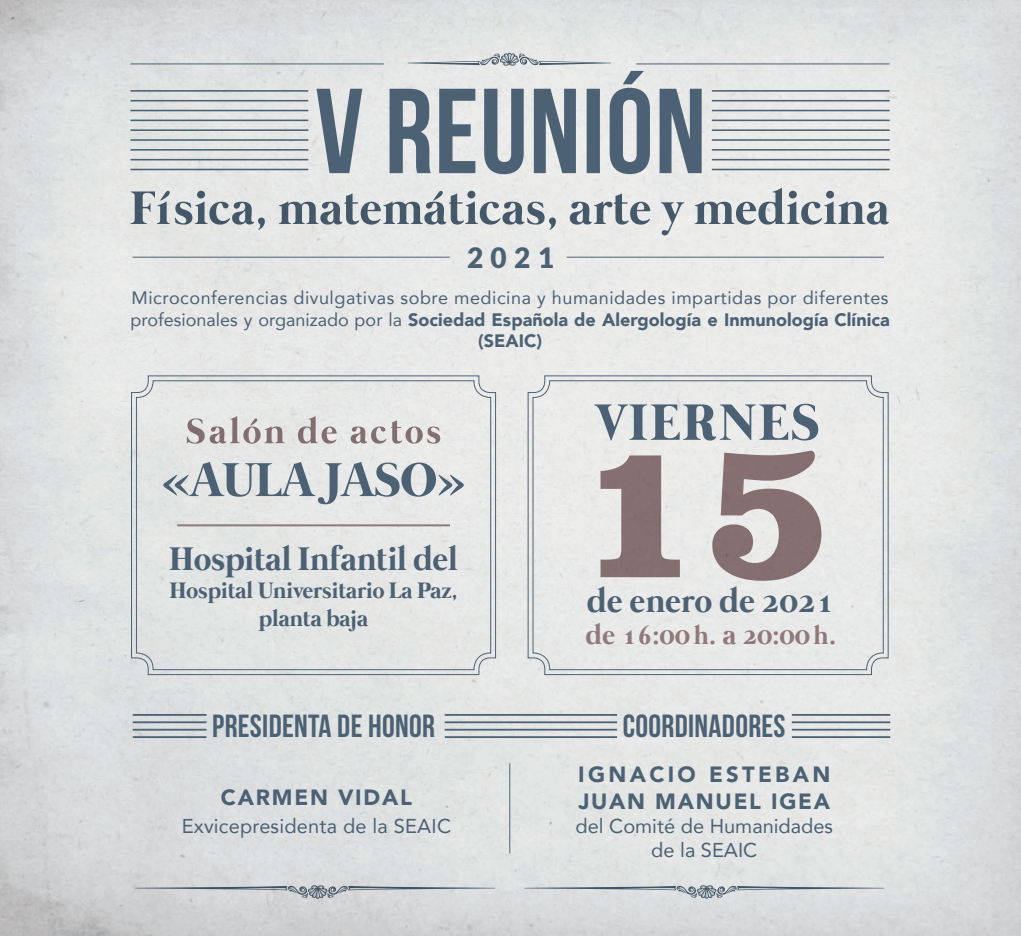
<style>
.page{position:relative;width:1021px;height:936px;background:#fff}
.page>*{position:absolute;margin:0;border:0;box-sizing:border-box;transform-origin:0 0}
.t1{font:700 34px "Mermaid";letter-spacing:.01em;color:#4c6174}
.t2{font:700 33.6px "Mermaid";color:#4c6174}
.t3{font:700 32px "Bebas Neue";letter-spacing:.01em;color:#4c6174}
.t4{font:700 28px "Mermaid";color:#91797a}
.t5{font:900 28px "Lato";color:#4c6174}
.t6{font:700 23px "Mermaid";color:#4c6174}
.t7{font:900 22px "Avenir";letter-spacing:.08em;color:#4c6174}
.t8{font:900 22px "Avenir";letter-spacing:.15em;color:#4c6174}
.t9{font:20px "Avenir";color:#4c6174}
.t10{font:900 18px/21.6px "Avenir";color:#4c6174;text-align:center}
.t11{font:18px "Avenir";letter-spacing:.03em;color:#4c6174}
.s1{font-weight:400}
.s2{font-size:26px}
</style>
<div class="page">
<img style="left:0;top:0;width:1020px;height:935px">
<svg style="left:131px;top:375px;width:365px;height:300px;background:#c4cacd"></svg>
<div style="left:135px;top:380px;width:356px;height:290px;background:#e5e6e5"></div>
<svg style="left:527px;top:375px;width:362px;height:300px;background:#caced1"></svg>
<div style="left:532px;top:380px;width:352px;height:290px;background:#e8eae9"></div>
<svg style="left:407px;top:53px;width:204px;height:13px;background:#c6cbcd"></svg>
<hr style="left:130px;top:63px;width:254px;height:1px;background:#4c6174">
<hr style="left:130px;top:129px;width:178px;height:2px;background:#4c6174">
<hr style="left:130px;top:100px;width:178px;height:1px;background:#4c6174">
<hr style="left:130px;top:90px;width:178px;height:2px;background:#4c6174">
<hr style="left:130px;top:139px;width:178px;height:2px;background:#4c6174">
<hr style="left:130px;top:110px;width:178px;height:1px;background:#4c6174">
<hr style="left:130px;top:149px;width:178px;height:2px;background:#4c6174">
<hr style="left:130px;top:120px;width:178px;height:1px;background:#4c6174">
<hr style="left:130px;top:159px;width:178px;height:1px;background:#4c6174">
<hr style="left:130px;top:169px;width:178px;height:1px;background:#4c6174">
<hr style="left:711px;top:129px;width:178px;height:2px;background:#4c6174">
<hr style="left:711px;top:100px;width:178px;height:1px;background:#4c6174">
<hr style="left:711px;top:90px;width:178px;height:2px;background:#4c6174">
<hr style="left:711px;top:139px;width:178px;height:2px;background:#4c6174">
<hr style="left:711px;top:110px;width:178px;height:1px;background:#4c6174">
<hr style="left:711px;top:149px;width:178px;height:2px;background:#4c6174">
<hr style="left:711px;top:120px;width:178px;height:1px;background:#4c6174">
<hr style="left:711px;top:159px;width:178px;height:1px;background:#4c6174">
<hr style="left:711px;top:169px;width:178px;height:1px;background:#4c6174">
<hr style="left:132px;top:257px;width:318px;height:1px;background:#4c6174">
<hr style="left:566px;top:257px;width:318px;height:1px;background:#4c6174">
<hr style="left:636px;top:63px;width:253px;height:1px;background:#4c6174">
<svg style="left:594px;top:403px;width:224px;height:37px;background:#aeb6bd"></svg>
<svg style="left:316px;top:71px;width:385px;height:103px;background:#a2acb4"></svg>
<svg style="left:130px;top:188px;width:758px;height:47px;background:#c4c8cb"></svg>
<svg style="left:600px;top:450px;width:221px;height:130px;background:#b5aaaa"></svg>
<svg style="left:187px;top:416px;width:253px;height:27px;background:#ccc7c6"></svg>
<hr style="left:177px;top:524px;width:273px;height:2px;background:#91797a">
<svg style="left:163px;top:462px;width:301px;height:42px;background:#bcc3c7"></svg>
<hr style="left:509px;top:763px;width:1px;height:90px;background:#4c6174">
<svg style="left:135px;top:885px;width:360px;height:13px;background:#bcc0c4"></svg>
<svg style="left:524px;top:885px;width:360px;height:13px;background:#c1c7cb"></svg>
<hr style="left:133px;top:714px;width:73px;height:1px;background:#4c6174">
<hr style="left:133px;top:721px;width:73px;height:2px;background:#4c6174">
<hr style="left:133px;top:728px;width:73px;height:2px;background:#4c6174">
<hr style="left:133px;top:736px;width:73px;height:2px;background:#4c6174">
<hr style="left:445px;top:714px;width:172px;height:1px;background:#4c6174">
<hr style="left:445px;top:721px;width:172px;height:2px;background:#4c6174">
<hr style="left:445px;top:728px;width:172px;height:2px;background:#4c6174">
<hr style="left:445px;top:736px;width:172px;height:2px;background:#4c6174">
<hr style="left:791px;top:714px;width:99px;height:1px;background:#4c6174">
<hr style="left:791px;top:721px;width:99px;height:2px;background:#4c6174">
<hr style="left:791px;top:728px;width:99px;height:2px;background:#4c6174">
<hr style="left:791px;top:736px;width:99px;height:2px;background:#4c6174">
<p class="t5" style="left:467px;top:241px;width:88px">2021</p>
<p class="t11" style="left:131px;top:283px;width:758px">Microconferencias divulgativas sobre medicina y humanidades impartidas por diferentes</p>
<p class="t10" style="left:130px;top:308px;width:760px"><span class="s1">profesionales y organizado por la</span> Sociedad Española de Alergología e Inmunología Clínica (SEAIC)</p>
<p class="t2" style="left:169px;top:539px;width:290px">Hospital Infantil del</p>
<p class="t6" style="left:169px;top:577px;width:289px">Hospital Universitario La Paz,</p>
<p class="t6" style="left:259px;top:605px;width:111px">planta baja</p>
<p class="t1" style="left:587px;top:581px;width:249px">de enero de 2021</p>
<p class="t4" style="left:585px;top:618px;width:252px">de 16:00<span class="s2">h</span>. a 20:00<span class="s2">h</span>.</p>
<p class="t3" style="left:212px;top:708px;width:224px">PRESIDENTA DE HONOR</p>
<p class="t3" style="left:623px;top:708px;width:164px">COORDINADORES</p>
<p class="t7" style="left:221px;top:778px;width:192px">CARMEN VIDAL</p>
<p class="t9" style="left:182px;top:810px;width:271px">Exvicepresidenta de la SEAIC</p>
<p class="t8" style="left:578px;top:755px;width:253px">IGNACIO ESTEBAN</p>
<p class="t7" style="left:578px;top:782px;width:253px">JUAN MANUEL IGEA</p>
<p class="t9" style="left:575px;top:809px;width:259px">del Comité de Humanidades</p>
<p class="t9" style="left:651px;top:833px;width:107px">de la SEAIC</p>
</div>
